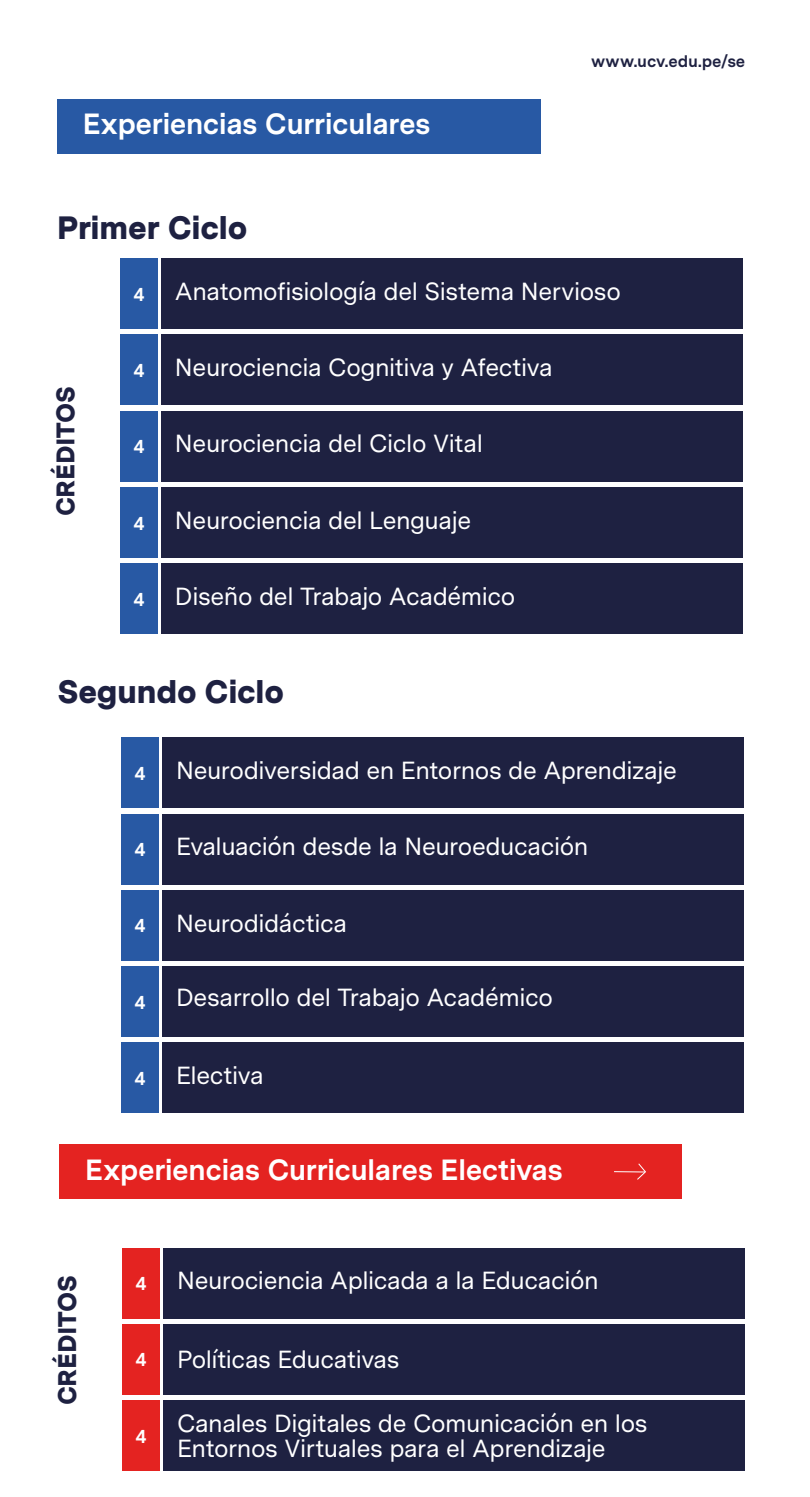
<style>
.page{position:relative;width:810px;height:1497px;background:#fff}
.page>*{position:absolute;margin:0;border:0;box-sizing:border-box;transform-origin:0 0}
.t1{font:900 32.25px "Messina Sans";letter-spacing:-.015em;color:#1e2141}
.t2{font:700 29.17px "Messina Sans";letter-spacing:-.025em;color:#fff}
.t3{font:900 25.5px "Messina Sans";letter-spacing:-.01em;color:#1e2141}
.t4{font:24.75px/24.8px "Messina Sans";letter-spacing:-.02em;color:#fff}
.t5{font:700 18.98px "Messina Sans";color:#fff}
.t6{font:700 16.5px "Messina Sans";letter-spacing:-.01em;color:#1e2141}
.s1{font-weight:700;font-size:18.98px}
</style>
<div class="page">
<div style="left:57px;top:99px;width:484px;height:54px;background:#2859a4"></div>
<div style="left:59px;top:1144px;width:623px;height:54px;background:#e42321"></div>
<svg style="left:614px;top:1163px;width:32px;height:17px"></svg>
<div style="left:120px;top:259px;width:38px;height:70px;background:#2859a4"></div>
<div style="left:161px;top:259px;width:581px;height:70px;background:#1e2141"></div>
<div style="left:120px;top:335px;width:38px;height:70px;background:#2859a4"></div>
<div style="left:161px;top:335px;width:581px;height:70px;background:#1e2141"></div>
<div style="left:120px;top:411px;width:38px;height:70px;background:#2859a4"></div>
<div style="left:161px;top:411px;width:581px;height:70px;background:#1e2141"></div>
<div style="left:120px;top:487px;width:38px;height:70px;background:#2859a4"></div>
<div style="left:161px;top:487px;width:581px;height:70px;background:#1e2141"></div>
<div style="left:120px;top:563px;width:38px;height:70px;background:#2859a4"></div>
<div style="left:161px;top:563px;width:581px;height:70px;background:#1e2141"></div>
<div style="left:121px;top:738px;width:38px;height:70px;background:#2859a4"></div>
<div style="left:162px;top:738px;width:581px;height:70px;background:#1e2141"></div>
<div style="left:121px;top:814px;width:38px;height:70px;background:#2859a4"></div>
<div style="left:162px;top:814px;width:581px;height:70px;background:#1e2141"></div>
<div style="left:121px;top:890px;width:38px;height:70px;background:#2859a4"></div>
<div style="left:162px;top:890px;width:581px;height:70px;background:#1e2141"></div>
<div style="left:121px;top:966px;width:38px;height:70px;background:#2859a4"></div>
<div style="left:162px;top:966px;width:581px;height:70px;background:#1e2141"></div>
<div style="left:121px;top:1042px;width:38px;height:70px;background:#2859a4"></div>
<div style="left:162px;top:1042px;width:581px;height:70px;background:#1e2141"></div>
<div style="left:122px;top:1248px;width:38px;height:70px;background:#e42321"></div>
<div style="left:163px;top:1248px;width:581px;height:70px;background:#1e2141"></div>
<div style="left:122px;top:1324px;width:38px;height:70px;background:#e42321"></div>
<div style="left:163px;top:1324px;width:581px;height:70px;background:#1e2141"></div>
<div style="left:122px;top:1400px;width:38px;height:70px;background:#e42321"></div>
<div style="left:163px;top:1400px;width:581px;height:70px;background:#1e2141"></div>
<p class="t2" style="left:83px;top:102px;width:350px">Experiencias Curriculares</p>
<h1 class="t1" style="left:57px;top:203px;width:192px">Primer Ciclo</h1>
<p class="t6" style="left:591px;top:49px;width:156px">www.ucv.edu.pe/se</p>
<p class="t4" style="left:133px;top:278px;width:489px"><span class="s1">4</span> Anatomofisiología del Sistema Nervioso</p>
<p class="t3" style="left:47px;top:516px;width:131px;rotate:-90deg">CRÉDITOS</p>
<p class="t4" style="left:133px;top:354px;width:421px"><span class="s1">4</span> Neurociencia Cognitiva y Afectiva</p>
<p class="t4" style="left:133px;top:431px;width:351px"><span class="s1">4</span> Neurociencia del Ciclo Vital</p>
<p class="t4" style="left:133px;top:507px;width:339px"><span class="s1">4</span> Neurociencia del Lenguaje</p>
<p class="t4" style="left:133px;top:583px;width:383px"><span class="s1">4</span> Diseño del Trabajo Académico</p>
<h1 class="t1" style="left:58px;top:668px;width:228px">Segundo Ciclo</h1>
<p class="t4" style="left:135px;top:757px;width:544px"><span class="s1">4</span> Neurodiversidad en Entornos de Aprendizaje</p>
<p class="t4" style="left:135px;top:833px;width:455px"><span class="s1">4</span> Evaluación desde la Neuroeducación</p>
<p class="t4" style="left:135px;top:909px;width:214px"><span class="s1">4</span> Neurodidáctica</p>
<p class="t4" style="left:135px;top:984px;width:420px"><sub>4</sub> Desarrollo del Trabajo Académico</p>
<p class="t4" style="left:135px;top:1062px;width:131px"><span class="s1">4</span> Electiva</p>
<p class="t2" style="left:85px;top:1147px;width:480px">Experiencias Curriculares Electivas</p>
<p class="t3" style="left:48px;top:1405px;width:131px;rotate:-90deg">CRÉDITOS</p>
<p class="t4" style="left:135px;top:1267px;width:465px"><span class="s1">4</span> Neurociencia Aplicada a la Educación</p>
<p class="t4" style="left:135px;top:1346px;width:266px"><span class="s1">4</span> Políticas Educativas</p>
<p class="t5" style="left:135px;top:1421px;width:13px">4</p>
<p class="t4" style="left:177px;top:1410px;width:472px">Canales Digitales de Comunicación en los<br>Entornos Virtuales para el Aprendizaje</p>
</div>
